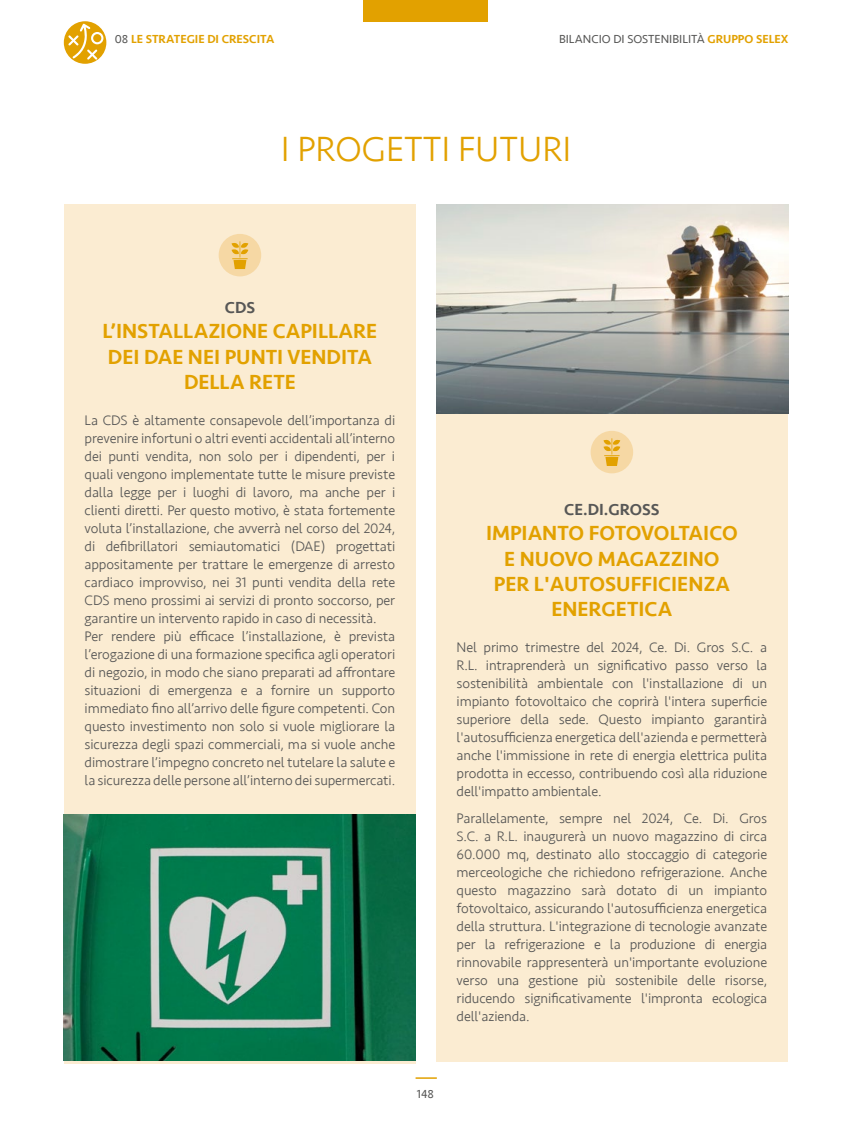
<style>
.page{position:relative;width:851px;height:1127px;background:#fff}
.page>*{position:absolute;margin:0;border:0;box-sizing:border-box;transform-origin:0 0}
.t1{font:300 36px "Seravek";color:#e2a100}
.t2{font:500 21px/25.2px "Seravek";color:#e2a100;text-align:center}
.t3{font:500 16.5px "Seravek";color:#575756}
.t4{font:300 14.25px/18px "Seravek";letter-spacing:-.01em;color:#575756;text-align:justify}
.t5{font:12px "Seravek";color:#575756}
.t6{font:500 12px "Seravek";color:#e2a100}
.s1{font-weight:400;color:#575756}
.s2{font-weight:500;color:#e2a100}
</style>
<div class="page">
<div style="left:363px;top:0;width:125px;height:21px;background:#e2a100"></div>
<hr style="left:415px;top:1077px;width:22px;height:2px;background:#e2a100">
<svg style="left:64px;top:21px;width:42px;height:43px"></svg>
<svg style="left:68px;top:24px;width:35px;height:36px"></svg>
<div style="left:64px;top:204px;width:351px;height:859px;background:#fbecd2"></div>
<div style="left:436px;top:204px;width:351px;height:858px;background:#fbecd2"></div>
<div style="left:590px;top:431px;width:43px;height:42px;background:#f6d8a4;border-radius:50%"></div>
<svg style="left:603px;top:438px;width:17px;height:28px"></svg>
<div style="left:219px;top:234px;width:42px;height:42px;background:#f6d8a4;border-radius:50%"></div>
<svg style="left:231px;top:241px;width:17px;height:28px"></svg>
<img style="left:437px;top:204px;width:351px;height:209px">
<img style="left:64px;top:814px;width:351px;height:246px">
<p class="t6" style="left:115px;top:31px;width:161px"><span class="s1">08</span> LE STRATEGIE DI CRESCITA</p>
<p class="t5" style="left:559px;top:29px;width:231px">BILANCIO DI SOSTENIBILITÀ <span class="s2">GRUPPO SELEX</span></p>
<h1 class="t1" style="left:281px;top:128px;width:292px">I PROGETTI FUTURI</h1>
<p class="t3" style="left:225px;top:297px;width:32px">CDS</p>
<h2 class="t2" style="left:102px;top:319px;width:276px">L’INSTALLAZIONE CAPILLARE<br>DEI DAE NEI PUNTI VENDITA<br>DELLA RETE</h2>
<p class="t4" style="left:85px;top:411px;width:312px;text-align:left">La CDS è altamente consapevole dell’importanza di prevenire infortuni o altri eventi accidentali all’interno dei punti vendita, non solo per i dipendenti, per i quali vengono implementate tutte le misure previste dalla legge per i luoghi di lavoro, ma anche per i clienti diretti. Per questo motivo, è stata fortemente voluta l’installazione, che avverrà nel corso del 2024, di defibrillatori semiautomatici (DAE) progettati appositamente per trattare le emergenze di arresto cardiaco improvviso, nei 31 punti vendita della rete CDS meno prossimi ai servizi di pronto soccorso, per garantire un intervento rapido in caso di necessità.<br>Per rendere più efficace l’installazione, è prevista l’erogazione di una formazione specifica agli operatori di negozio, in modo che siano preparati ad affrontare situazioni di emergenza e a fornire un supporto immediato fino all’arrivo delle figure competenti. Con questo investimento non solo si vuole migliorare la sicurezza degli spazi commerciali, ma si vuole anche dimostrare l’impegno concreto nel tutelare la salute e la sicurezza delle persone all’interno dei supermercati.</p>
<p class="t3" style="left:564px;top:499px;width:97px">CE.DI.GROSS</p>
<h2 class="t2" style="left:486px;top:521px;width:253px">IMPIANTO FOTOVOLTAICO<br>E NUOVO MAGAZZINO<br>PER L'AUTOSUFFICIENZA<br>ENERGETICA</h2>
<p class="t4" style="left:456px;top:638px;width:312px">Nel primo trimestre del 2024, Ce. Di. Gros S.C. a R.L. intraprenderà un significativo passo verso la sostenibilità ambientale con l'installazione di un impianto fotovoltaico che coprirà l'intera superficie superiore della sede. Questo impianto garantirà l'autosufficienza energetica dell'azienda e permetterà anche l'immissione in rete di energia elettrica pulita prodotta in eccesso, contribuendo così alla riduzione dell'impatto ambientale.</p>
<p class="t4" style="left:456px;top:809px;width:312px">Parallelamente, sempre nel 2024, Ce. Di. Gros S.C. a R.L. inaugurerà un nuovo magazzino di circa 60.000 mq, destinato allo stoccaggio di categorie merceologiche che richiedono refrigerazione. Anche questo magazzino sarà dotato di un impianto fotovoltaico, assicurando l'autosufficienza energetica della struttura. L'integrazione di tecnologie avanzate per la refrigerazione e la produzione di energia rinnovabile rappresenterà un'importante evoluzione verso una gestione più sostenibile delle risorse, riducendo significativamente l'impronta ecologica dell'azienda.</p>
<p class="t5" style="left:417px;top:1084px;width:19px">148</p>
</div>
